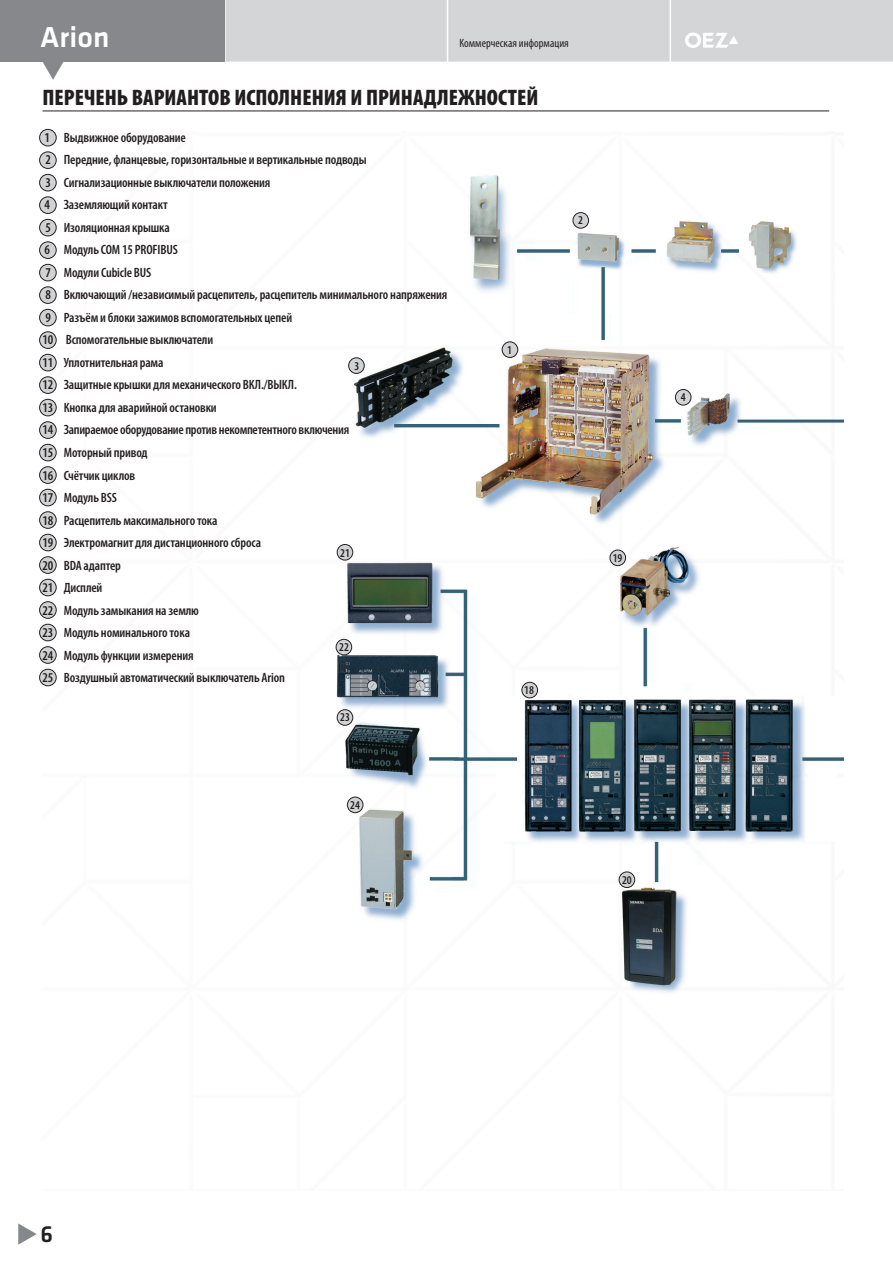
<style>
.page{position:relative;width:893px;height:1263px;background:#fff}
.page>*{position:absolute;margin:0;border:0;box-sizing:border-box;transform-origin:0 0}
.t1{font:500 30px "Klavika";color:#fff}
.t2{font:500 24px "Klavika";color:#231f20}
.t3{font:900 condensed 22.5px "Myriad Pro";color:#231f20}
.t4{font:600 condensed 13.5px/22.5px "Myriad Pro";letter-spacing:-.01em;color:#231f20}
.t5{font:condensed 12px "Myriad Pro";color:#231f20}
.t6{font:600 condensed 12px "Myriad Pro";color:#231f20}
</style>
<div class="page">
<div style="left:0;top:0;width:224px;height:62px;background:#86888b"></div>
<svg style="left:43px;top:62px;width:20px;height:18px"></svg>
<svg style="left:18px;top:1223px;width:19px;height:22px"></svg>
<div style="left:226px;top:0;width:667px;height:62px;background:#d4d5d7"></div>
<img style="left:43px;top:132px;width:800px;height:861px">
<hr style="left:43px;top:111px;width:786px;height:1px;background:#231f20">
<div style="left:347px;top:797px;width:16px;height:16px;background:#d1d2d4;border-radius:50%"></div>
<div style="left:347px;top:797px;width:16px;height:16px;border:1px solid #231f20;border-radius:50%"></div>
<div style="left:337px;top:710px;width:16px;height:15px;background:#d1d2d4;border-radius:50%"></div>
<div style="left:337px;top:709px;width:16px;height:17px;border:1px solid #231f20;border-radius:50%"></div>
<div style="left:336px;top:639px;width:16px;height:16px;background:#d1d2d4;border-radius:50%"></div>
<div style="left:336px;top:639px;width:16px;height:16px;border:1px solid #231f20;border-radius:50%"></div>
<div style="left:337px;top:544px;width:16px;height:16px;background:#d1d2d4;border-radius:50%"></div>
<div style="left:337px;top:544px;width:16px;height:16px;border:1px solid #231f20;border-radius:50%"></div>
<div style="left:349px;top:358px;width:15px;height:15px;background:#d1d2d4;border-radius:50%"></div>
<div style="left:348px;top:357px;width:17px;height:17px;border:1px solid #231f20;border-radius:50%"></div>
<div style="left:502px;top:342px;width:16px;height:15px;background:#d1d2d4;border-radius:50%"></div>
<div style="left:502px;top:341px;width:16px;height:17px;border:1px solid #231f20;border-radius:50%"></div>
<div style="left:573px;top:213px;width:16px;height:15px;background:#d1d2d4;border-radius:50%"></div>
<div style="left:573px;top:212px;width:16px;height:17px;border:1px solid #231f20;border-radius:50%"></div>
<div style="left:675px;top:389px;width:16px;height:16px;background:#d1d2d4;border-radius:50%"></div>
<div style="left:675px;top:389px;width:16px;height:16px;border:1px solid #231f20;border-radius:50%"></div>
<div style="left:610px;top:550px;width:16px;height:16px;background:#d1d2d4;border-radius:50%"></div>
<div style="left:610px;top:550px;width:16px;height:16px;border:1px solid #231f20;border-radius:50%"></div>
<div style="left:522px;top:682px;width:15px;height:16px;background:#d1d2d4;border-radius:50%"></div>
<div style="left:522px;top:682px;width:16px;height:16px;border:1px solid #231f20;border-radius:50%"></div>
<div style="left:619px;top:872px;width:16px;height:15px;background:#d1d2d4;border-radius:50%"></div>
<div style="left:619px;top:871px;width:16px;height:17px;border:1px solid #231f20;border-radius:50%"></div>
<div style="left:40px;top:669px;width:16px;height:17px;background:#d1d2d4;border-radius:50%"></div>
<div style="left:39px;top:669px;width:18px;height:17px;border:1px solid #231f20;border-radius:50%"></div>
<div style="left:40px;top:647px;width:16px;height:16px;background:#d1d2d4;border-radius:50%"></div>
<div style="left:39px;top:646px;width:18px;height:18px;border:1px solid #231f20;border-radius:50%"></div>
<div style="left:40px;top:624px;width:16px;height:17px;background:#d1d2d4;border-radius:50%"></div>
<div style="left:39px;top:624px;width:18px;height:17px;border:1px solid #231f20;border-radius:50%"></div>
<div style="left:40px;top:602px;width:16px;height:16px;background:#d1d2d4;border-radius:50%"></div>
<div style="left:39px;top:601px;width:18px;height:18px;border:1px solid #231f20;border-radius:50%"></div>
<div style="left:40px;top:579px;width:16px;height:17px;background:#d1d2d4;border-radius:50%"></div>
<div style="left:39px;top:579px;width:18px;height:17px;border:1px solid #231f20;border-radius:50%"></div>
<div style="left:40px;top:557px;width:16px;height:16px;background:#d1d2d4;border-radius:50%"></div>
<div style="left:39px;top:556px;width:18px;height:18px;border:1px solid #231f20;border-radius:50%"></div>
<div style="left:40px;top:534px;width:16px;height:17px;background:#d1d2d4;border-radius:50%"></div>
<div style="left:39px;top:534px;width:18px;height:17px;border:1px solid #231f20;border-radius:50%"></div>
<div style="left:40px;top:512px;width:16px;height:16px;background:#d1d2d4;border-radius:50%"></div>
<div style="left:39px;top:511px;width:18px;height:18px;border:1px solid #231f20;border-radius:50%"></div>
<div style="left:40px;top:489px;width:16px;height:17px;background:#d1d2d4;border-radius:50%"></div>
<div style="left:39px;top:489px;width:18px;height:17px;border:1px solid #231f20;border-radius:50%"></div>
<div style="left:40px;top:467px;width:16px;height:16px;background:#d1d2d4;border-radius:50%"></div>
<div style="left:39px;top:466px;width:18px;height:18px;border:1px solid #231f20;border-radius:50%"></div>
<div style="left:40px;top:444px;width:16px;height:17px;background:#d1d2d4;border-radius:50%"></div>
<div style="left:39px;top:444px;width:18px;height:17px;border:1px solid #231f20;border-radius:50%"></div>
<div style="left:40px;top:422px;width:16px;height:16px;background:#d1d2d4;border-radius:50%"></div>
<div style="left:39px;top:421px;width:18px;height:18px;border:1px solid #231f20;border-radius:50%"></div>
<div style="left:40px;top:399px;width:16px;height:17px;background:#d1d2d4;border-radius:50%"></div>
<div style="left:39px;top:399px;width:18px;height:17px;border:1px solid #231f20;border-radius:50%"></div>
<div style="left:40px;top:377px;width:16px;height:16px;background:#d1d2d4;border-radius:50%"></div>
<div style="left:39px;top:376px;width:18px;height:18px;border:1px solid #231f20;border-radius:50%"></div>
<div style="left:40px;top:354px;width:16px;height:17px;background:#d1d2d4;border-radius:50%"></div>
<div style="left:39px;top:354px;width:18px;height:17px;border:1px solid #231f20;border-radius:50%"></div>
<div style="left:40px;top:332px;width:16px;height:16px;background:#d1d2d4;border-radius:50%"></div>
<div style="left:39px;top:331px;width:18px;height:18px;border:1px solid #231f20;border-radius:50%"></div>
<div style="left:40px;top:309px;width:16px;height:17px;background:#d1d2d4;border-radius:50%"></div>
<div style="left:39px;top:309px;width:18px;height:17px;border:1px solid #231f20;border-radius:50%"></div>
<div style="left:40px;top:287px;width:16px;height:16px;background:#d1d2d4;border-radius:50%"></div>
<div style="left:39px;top:286px;width:18px;height:18px;border:1px solid #231f20;border-radius:50%"></div>
<div style="left:40px;top:264px;width:16px;height:17px;background:#d1d2d4;border-radius:50%"></div>
<div style="left:39px;top:264px;width:18px;height:17px;border:1px solid #231f20;border-radius:50%"></div>
<div style="left:40px;top:242px;width:16px;height:16px;background:#d1d2d4;border-radius:50%"></div>
<div style="left:39px;top:241px;width:18px;height:18px;border:1px solid #231f20;border-radius:50%"></div>
<div style="left:40px;top:219px;width:16px;height:17px;background:#d1d2d4;border-radius:50%"></div>
<div style="left:39px;top:219px;width:18px;height:17px;border:1px solid #231f20;border-radius:50%"></div>
<div style="left:40px;top:197px;width:16px;height:16px;background:#d1d2d4;border-radius:50%"></div>
<div style="left:39px;top:196px;width:18px;height:18px;border:1px solid #231f20;border-radius:50%"></div>
<div style="left:40px;top:174px;width:16px;height:17px;background:#d1d2d4;border-radius:50%"></div>
<div style="left:39px;top:174px;width:18px;height:17px;border:1px solid #231f20;border-radius:50%"></div>
<div style="left:40px;top:152px;width:16px;height:16px;background:#d1d2d4;border-radius:50%"></div>
<div style="left:39px;top:151px;width:18px;height:18px;border:1px solid #231f20;border-radius:50%"></div>
<div style="left:40px;top:129px;width:16px;height:17px;background:#d1d2d4;border-radius:50%"></div>
<div style="left:39px;top:129px;width:18px;height:17px;border:1px solid #231f20;border-radius:50%"></div>
<h1 class="t1" style="left:40px;top:26px;width:71px">Arion</h1>
<p class="t5" style="left:460px;top:39px;width:111px">Коммерческая информация</p>
<h3 class="t3" style="left:43px;top:89px;width:497px">ПЕРЕЧЕНЬ ВАРИАНТОВ ИСПОЛНЕНИЯ И ПРИНАДЛЕЖНОСТЕЙ</h3>
<p class="t4" style="left:43px;top:127px;width:406px">1 Выдвижное оборудование<br>2 Передние, фланцевые, горизонтальные и вертикальные подводы<br>3 Сигнализационные выключатели положения<br>4 Заземляющий контакт<br>5 Изоляционная крышка<br>6 Модуль COM 15 PROFIBUS<br>7 Модули Cubicle BUS<br>8 Включающий /независимый расцепитель, расцепитель минимального напряжения 9 Разъём и блоки зажимов вспомогательных цепей<br>10 Вспомогательные выключатели<br>11 Уплотнительная рама<br>12 Защитные крышки для механического ВКЛ./ВЫКЛ.<br>13 Кнопка для аварийной остановки<br>14 Запираемое оборудование против некомпетентного включения<br>15 Моторный привод<br>16 Счётчик циклов<br>17 Модуль BSS<br>18 Расцепитель максимального тока<br>19 Электромагнит для дистанционного сброса<br>20 BDA адаптер<br>21 Дисплей<br>22 Модуль замыкания на землю<br>23 Модуль номинального тока<br>24 Модуль функции измерения<br>25 Воздушный автоматический выключатель Arion</p>
<p class="t6" style="left:354px;top:361px;width:6px">3</p>
<p class="t6" style="left:340px;top:548px;width:11px">21</p>
<p class="t6" style="left:339px;top:643px;width:11px">22</p>
<p class="t6" style="left:340px;top:713px;width:11px">23</p>
<p class="t6" style="left:507px;top:346px;width:6px">1</p>
<p class="t6" style="left:524px;top:686px;width:11px">18</p>
<p class="t6" style="left:578px;top:216px;width:6px">2</p>
<p class="t6" style="left:613px;top:554px;width:11px">19</p>
<p class="t6" style="left:350px;top:800px;width:11px">24</p>
<p class="t6" style="left:622px;top:876px;width:11px">20</p>
<p class="t6" style="left:681px;top:393px;width:6px">4</p>
<h2 class="t2" style="left:41px;top:1224px;width:14px">6</h2>
</div>
